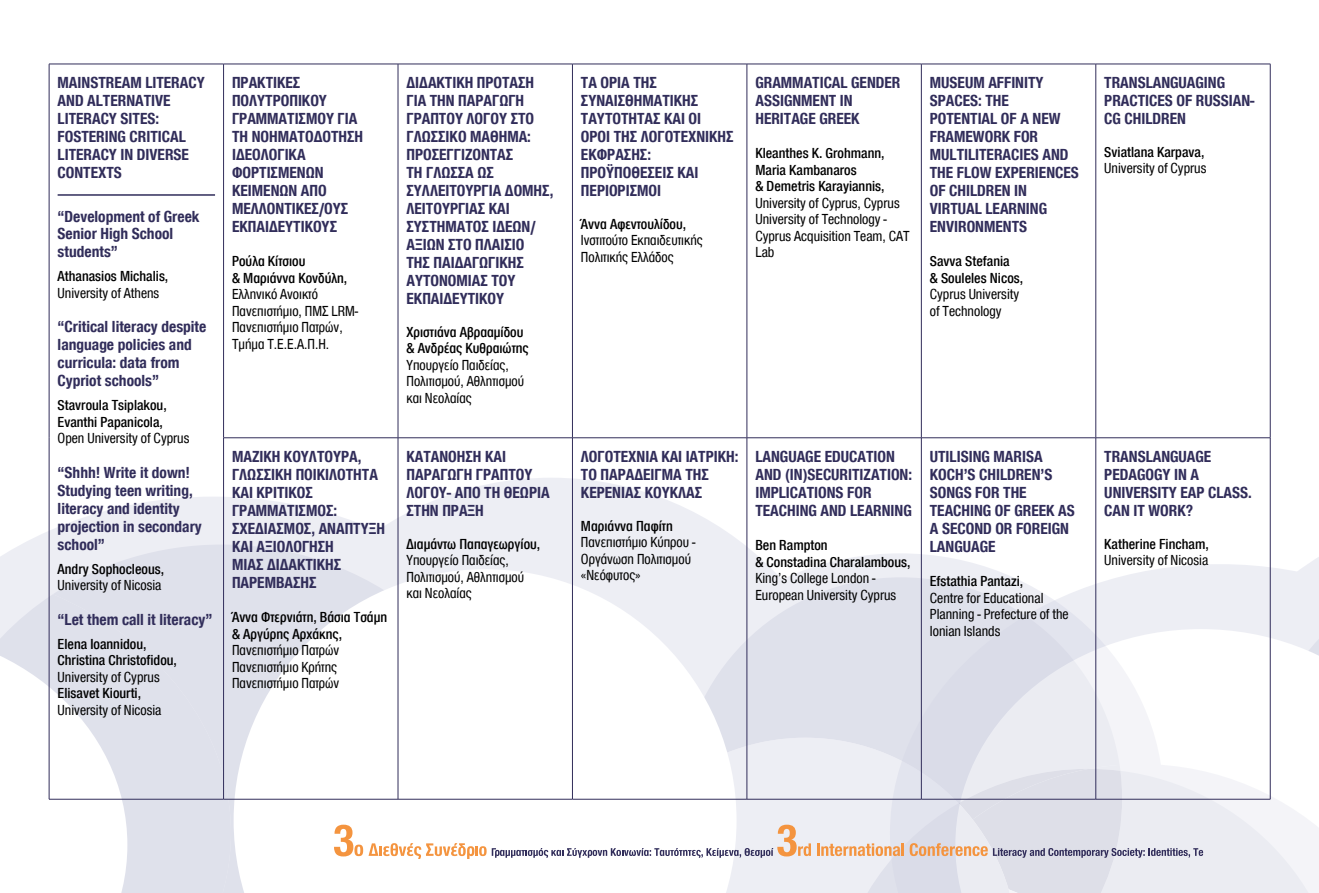
<style>
.page{position:relative;width:1319px;height:893px;background:#fff}
.page>*{position:absolute;margin:0;border:0;box-sizing:border-box;transform-origin:0 0}
.t1{font:700 16.5px/18px "CF Helvetica Cond";color:#312d5a}
.t2{font:15px/16.5px "CF Helvetica Cond";color:#000}
.t3{font:500 15px/16.5px "CF Helvetica Cond";color:#000}
</style>
<div class="page">
<svg style="left:398px;top:478px;width:356px;height:91px;fill:#edeef4"></svg>
<svg style="left:0;top:497px;width:587px;height:72px;fill:#edeef4"></svg>
<div style="left:0;top:564px;width:53px;height:30px;background:#edeef4"></div>
<svg style="left:636px;top:553px;width:461px;height:24px;fill:#edeef4"></svg>
<svg style="left:736px;top:577px;width:153px;height:17px;background:#e8e9f1"></svg>
<svg style="left:53px;top:545px;width:462px;height:49px;background:#e5e7ef"></svg>
<svg style="left:233px;top:569px;width:503px;height:25px"></svg>
<svg style="left:889px;top:564px;width:429px;height:30px;fill:#edeef4"></svg>
<svg style="left:0;top:594px;width:1318px;height:299px"></svg>
<hr style="left:49px;top:64px;width:174px;height:1px;background:#312d5a">
<hr style="left:49px;top:64px;width:1px;height:374px;background:#312d5a">
<hr style="left:223px;top:64px;width:175px;height:1px;background:#312d5a">
<hr style="left:223px;top:64px;width:1px;height:374px;background:#312d5a">
<hr style="left:398px;top:64px;width:174px;height:1px;background:#312d5a">
<hr style="left:397px;top:64px;width:1px;height:374px;background:#312d5a">
<hr style="left:572px;top:64px;width:174px;height:1px;background:#312d5a">
<hr style="left:572px;top:64px;width:1px;height:374px;background:#312d5a">
<hr style="left:746px;top:64px;width:175px;height:1px;background:#312d5a">
<hr style="left:746px;top:64px;width:1px;height:374px;background:#312d5a">
<hr style="left:921px;top:64px;width:174px;height:1px;background:#312d5a">
<hr style="left:920px;top:64px;width:1px;height:374px;background:#312d5a">
<hr style="left:1095px;top:64px;width:175px;height:1px;background:#312d5a">
<hr style="left:1095px;top:64px;width:1px;height:374px;background:#312d5a">
<hr style="left:1269px;top:64px;width:1px;height:374px;background:#312d5a">
<hr style="left:49px;top:438px;width:1px;height:361px;background:#312d5a">
<hr style="left:223px;top:437px;width:175px;height:1px;background:#312d5a">
<hr style="left:223px;top:438px;width:1px;height:361px;background:#312d5a">
<hr style="left:398px;top:437px;width:174px;height:1px;background:#312d5a">
<hr style="left:397px;top:438px;width:1px;height:361px;background:#312d5a">
<hr style="left:572px;top:437px;width:174px;height:1px;background:#312d5a">
<hr style="left:572px;top:438px;width:1px;height:361px;background:#312d5a">
<hr style="left:746px;top:437px;width:175px;height:1px;background:#312d5a">
<hr style="left:746px;top:438px;width:1px;height:361px;background:#312d5a">
<hr style="left:921px;top:437px;width:174px;height:1px;background:#312d5a">
<hr style="left:920px;top:438px;width:1px;height:361px;background:#312d5a">
<hr style="left:1095px;top:437px;width:175px;height:1px;background:#312d5a">
<hr style="left:1095px;top:438px;width:1px;height:361px;background:#312d5a">
<hr style="left:1269px;top:438px;width:1px;height:361px;background:#312d5a">
<hr style="left:49px;top:799px;width:174px;height:1px;background:#312d5a">
<hr style="left:223px;top:799px;width:175px;height:1px;background:#312d5a">
<hr style="left:398px;top:799px;width:174px;height:1px;background:#312d5a">
<hr style="left:572px;top:799px;width:174px;height:1px;background:#312d5a">
<hr style="left:746px;top:799px;width:175px;height:1px;background:#312d5a">
<hr style="left:921px;top:799px;width:174px;height:1px;background:#312d5a">
<hr style="left:1095px;top:799px;width:175px;height:1px;background:#312d5a">
<hr style="left:58px;top:194px;width:157px;height:2px;background:#312d5a">
<p class="t1" style="left:58px;top:73px;width:148px">MAINSTREAM LITERACY<br>AND ALTERNATIVE<br>LITERACY SITES:<br>FOSTERING CRITICAL<br>LITERACY IN DIVERSE<br>CONTEXTS</p>
<p class="t1" style="left:58px;top:208px;width:143px;line-height:17.5px">“Development of Greek<br>Senior High School students”</p>
<p class="t3" style="left:58px;top:268px;width:112px">Athanasios Michalis,</p>
<p class="t2" style="left:58px;top:284px;width:103px">University of Athens</p>
<p class="t1" style="left:58px;top:318px;width:150px">“Critical literacy despite language policies and curricula: data from<br>Cypriot schools”</p>
<p class="t3" style="left:58px;top:397px;width:111px">Stavroula Tsiplakou,<br>Evanthi Papanicola,</p>
<p class="t2" style="left:58px;top:430px;width:133px">Open University of Cyprus</p>
<p class="t1" style="left:58px;top:463px;width:145px">“Shhh! Write it down!<br>Studying teen writing, literacy and identity projection in secondary school”</p>
<p class="t3" style="left:58px;top:560px;width:108px">Andry Sophocleous,</p>
<p class="t2" style="left:58px;top:577px;width:105px">University of Nicosia</p>
<p class="t1" style="left:58px;top:610px;width:156px">“Let them call it literacy”</p>
<p class="t3" style="left:58px;top:635px;width:121px">Elena Ioannidou,<br>Christina Christofidou,</p>
<p class="t2" style="left:58px;top:668px;width:104px">University of Cyprus</p>
<p class="t3" style="left:58px;top:685px;width:85px">Elisavet Kiourti,</p>
<p class="t2" style="left:58px;top:701px;width:105px">University of Nicosia</p>
<p class="t1" style="left:232px;top:73px;width:132px">ΠΡΑΚΤΙΚΕΣ<br>ΠΟΛΥΤΡΟΠΙΚΟΥ<br>ΓΡΑΜΜΑΤΙΣΜΟΥ ΓΙΑ<br>ΤΗ ΝΟΗΜΑΤΟΔΟΤΗΣΗ<br>ΙΔΕΟΛΟΓΙΚΑ<br>ΦΟΡΤΙΣΜΕΝΩΝ<br>ΚΕΙΜΕΝΩΝ ΑΠΟ<br>ΜΕΛΛΟΝΤΙΚΕΣ/ΟΥΣ<br>ΕΚΠΑΙΔΕΥΤΙΚΟΥΣ</p>
<p class="t3" style="left:232px;top:253px;width:117px">Ρούλα Κίτσιου<br>&amp; Μαριάννα Κονδύλη,</p>
<p class="t2" style="left:232px;top:286px;width:127px">Ελληνικό Ανοικτό<br>Πανεπιστήμιο, ΠΜΣ LRM-<br>Πανεπιστήμιο Πατρών,<br>Τμήμα Τ.Ε.Ε.Α.Π.Η.</p>
<p class="t1" style="left:232px;top:447px;width:154px">MAZIKH KOΥΛΤΟΥΡΑ,<br>ΓΛΩΣΣΙΚΗ ΠΟΙΚΙΛΟΤΗΤΑ<br>ΚΑΙ ΚΡΙΤΙΚΟΣ<br>ΓΡΑΜΜΑΤΙΣΜΟΣ:<br>ΣΧΕΔΙΑΣΜΟΣ, ΑΝΑΠΤΥΞΗ<br>ΚΑΙ ΑΞΙΟΛΟΓΗΣΗ<br>ΜΙΑΣ ΔΙΔΑΚΤΙΚΗΣ<br>ΠΑΡΕΜΒΑΣΗΣ</p>
<p class="t3" style="left:232px;top:609px;width:157px">Άννα Φτερνιάτη, Βάσια Τσάμη &amp; Αργύρης Αρχάκης,</p>
<p class="t2" style="left:232px;top:642px;width:109px">Πανεπιστήμιο Πατρών<br>Πανεπιστήμιο Κρήτης<br>Πανεπιστήμιο Πατρών</p>
<p class="t1" style="left:406px;top:73px;width:148px">ΔΙΔΑΚΤΙΚΗ ΠΡΟΤΑΣΗ<br>ΓΙΑ ΤΗΝ ΠΑΡΑΓΩΓΗ<br>ΓΡΑΠΤΟΥ ΛΟΓΟΥ ΣΤΟ<br>ΓΛΩΣΣΙΚΟ ΜΑΘΗΜΑ:<br>ΠΡΟΣΕΓΓΙΖΟΝΤΑΣ<br>ΤΗ ΓΛΩΣΣΑ ΩΣ<br>ΣΥΛΛΕΙΤΟΥΡΓΙΑ ΔΟΜΗΣ,<br>ΛΕΙΤΟΥΡΓΙΑΣ ΚΑΙ<br>ΣΥΣΤΗΜΑΤΟΣ ΙΔΕΩΝ/<br>ΑΞΙΩΝ ΣΤΟ ΠΛΑΙΣΙΟ<br>ΤΗΣ ΠΑΙΔΑΓΩΓΙΚΗΣ<br>ΑΥΤΟΝΟΜΙΑΣ ΤΟΥ<br>ΕΚΠΑΙΔΕΥΤΙΚΟΥ</p>
<p class="t3" style="left:406px;top:323px;width:124px">Χριστιάνα Αβρααμίδου &amp; Ανδρέας Κυθραιώτης</p>
<p class="t2" style="left:406px;top:356px;width:119px">Υπουργείο Παιδείας,<br>Πολιτισμού, Αθλητισμού και Νεολαίας</p>
<p class="t1" style="left:406px;top:447px;width:145px">ΚΑΤΑΝΟΗΣΗ ΚΑΙ<br>ΠΑΡΑΓΩΓΗ ΓΡΑΠΤΟΥ<br>ΛΟΓΟΥ- ΑΠΟ ΤΗ ΘΕΩΡΙΑ<br>ΣΤΗΝ ΠΡΑΞΗ</p>
<p class="t3" style="left:406px;top:535px;width:135px">Διαμάντω Παπαγεωργίου,</p>
<p class="t2" style="left:406px;top:552px;width:119px">Υπουργείο Παιδείας,<br>Πολιτισμού, Αθλητισμού και Νεολαίας</p>
<p class="t1" style="left:581px;top:73px;width:154px">ΤΑ ΟΡΙΑ ΤΗΣ<br>ΣΥΝΑΙΣΘΗΜΑΤΙΚΗΣ<br>ΤΑΥΤΟΤΗΤΑΣ ΚΑΙ ΟΙ<br>ΟΡΟΙ ΤΗΣ ΛΟΓΟΤΕΧΝΙΚΗΣ<br>ΕΚΦΡΑΣΗΣ:<br>ΠΡΟΫΠΟΘΕΣΕΙΣ ΚΑΙ<br>ΠΕΡΙΟΡΙΣΜΟΙ</p>
<p class="t3" style="left:581px;top:215px;width:107px">Άννα Αφεντουλίδου,</p>
<p class="t2" style="left:581px;top:232px;width:123px">Ινστιτούτο Εκπαιδευτικής<br>Πολιτικής Ελλάδος</p>
<p class="t1" style="left:755px;top:73px;width:146px">GRAMMATICAL GENDER<br>ASSIGNMENT IN<br>HERITAGE GREEK</p>
<p class="t3" style="left:755px;top:145px;width:131px">Kleanthes K. Grohmann,<br>Maria Kambanaros<br>&amp; Demetris Karayiannis,</p>
<p class="t2" style="left:755px;top:194px;width:156px">University of Cyprus, Cyprus<br>University of Technology -<br>Cyprus Acquisition Team, CAT<br>Lab</p>
<p class="t1" style="left:929px;top:73px;width:150px">MUSEUM AFFINITY<br>SPACES: THE<br>POTENTIAL OF A NEW<br>FRAMEWORK FOR<br>MULTILITERACIES AND<br>THE FLOW EXPERIENCES<br>OF CHILDREN IN<br>VIRTUAL LEARNING<br>ENVIRONMENTS</p>
<p class="t3" style="left:929px;top:253px;width:95px">Savva Stefania<br>&amp; Souleles Nicos,</p>
<p class="t2" style="left:929px;top:286px;width:91px">Cyprus University of Technology</p>
<p class="t1" style="left:1104px;top:73px;width:152px">TRANSLANGUAGING<br>PRACTICES OF RUSSIAN-<br>CG CHILDREN</p>
<p class="t3" style="left:1104px;top:143px;width:102px">Sviatlana Karpava,</p>
<p class="t2" style="left:1104px;top:160px;width:104px">University of Cyprus</p>
<p class="t1" style="left:581px;top:447px;width:159px">ΛΟΓΟΤΕΧΝΙΑ ΚΑΙ ΙΑΤΡΙΚΗ:<br>ΤΟ ΠΑΡΑΔΕΙΓΜΑ ΤΗΣ<br>ΚΕΡΕΝΙΑΣ ΚΟΥΚΛΑΣ</p>
<p class="t3" style="left:581px;top:517px;width:93px">Μαριάννα Παφίτη</p>
<p class="t2" style="left:581px;top:534px;width:116px">Πανεπιστήμιο Κύπρου -<br>Οργάνωση Πολιτισμού «Νεόφυτος»</p>
<p class="t1" style="left:755px;top:447px;width:158px">LANGUAGE EDUCATION<br>AND (IN)SECURITIZATION:<br>IMPLICATIONS FOR<br>TEACHING AND LEARNING</p>
<p class="t3" style="left:755px;top:537px;width:157px">Ben Rampton<br>&amp; Constadina Charalambous,</p>
<p class="t2" style="left:755px;top:570px;width:142px">King’s College London -<br>European University Cyprus</p>
<p class="t1" style="left:929px;top:447px;width:146px">UTILISING MARISA<br>KOCH’S CHILDREN’S<br>SONGS FOR THE<br>TEACHING OF GREEK AS<br>A SECOND OR FOREIGN<br>LANGUAGE</p>
<p class="t3" style="left:929px;top:573px;width:95px">Efstathia Pantazi,</p>
<p class="t2" style="left:929px;top:589px;width:140px">Centre for Educational<br>Planning - Prefecture of the<br>Ionian Islands</p>
<p class="t1" style="left:1104px;top:447px;width:149px">TRANSLANGUAGE<br>PEDAGOGY IN A<br>UNIVERSITY EAP CLASS.<br>CAN IT WORK?</p>
<p class="t3" style="left:1104px;top:535px;width:106px">Katherine Fincham,</p>
<p class="t2" style="left:1104px;top:552px;width:105px">University of Nicosia</p>
</div>
